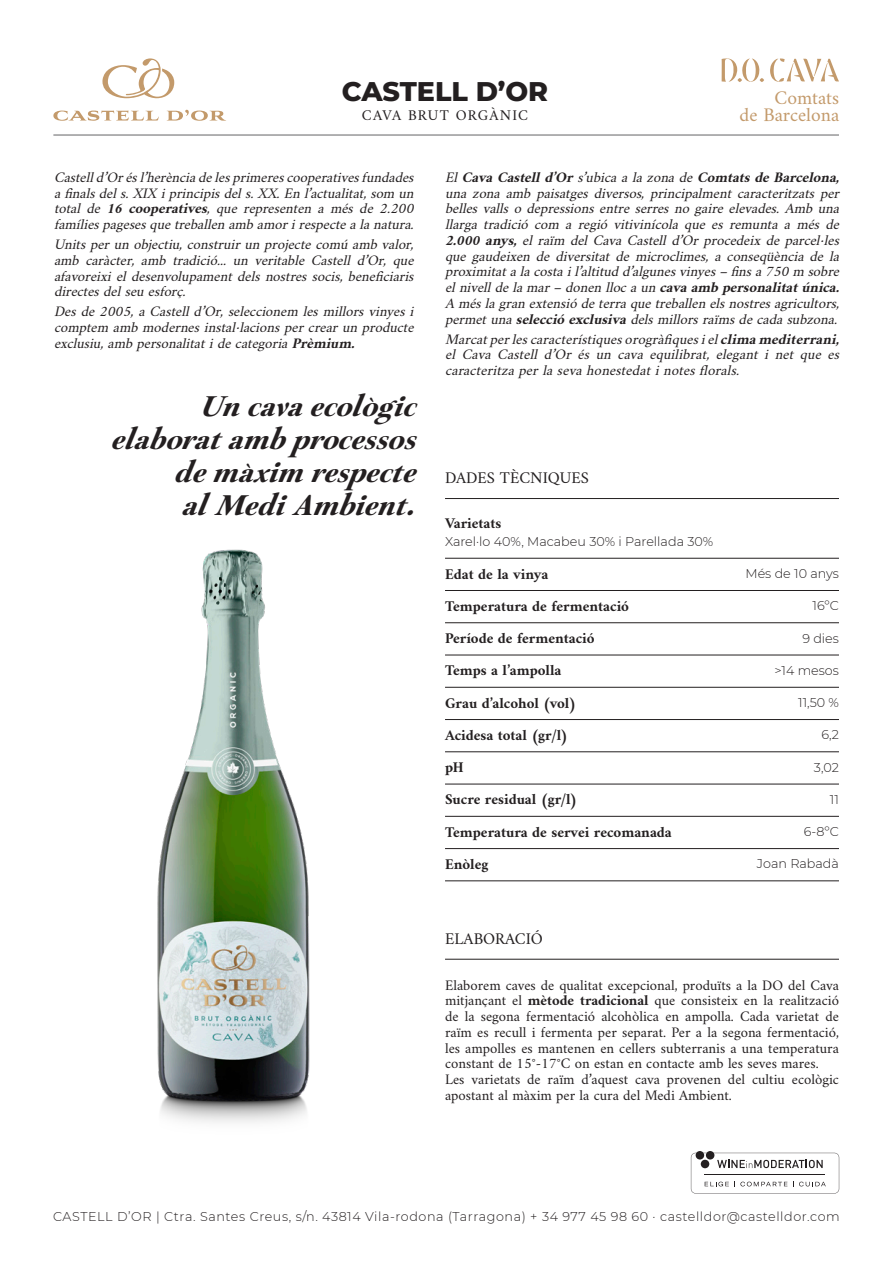
<style>
.page{position:relative;width:893px;height:1263px;background:#fff}
.page>*{position:absolute;margin:0;border:0;box-sizing:border-box;transform-origin:0 0}
.t1{font:italic 700 28.5px/33px "Park Lane";letter-spacing:.02em;color:#231f20;text-align:right}
.t2{font:800 27px "Montserrat";color:#231f20}
.t3{font:19.5px/17px "Amiri";color:#c39a6b;text-align:right}
.t4{font:16.5px "Amiri";color:#231f20}
.t5{font:700 15px/32.2px "Amiri";color:#231f20}
.t6{font:15px "Amiri";letter-spacing:.075em;color:#231f20}
.t7{font:italic 14.7px/15.8px "Amiri";color:#231f20;text-align:justify}
.t8{font:14.7px/15.8px "Amiri";color:#231f20}
.t9{font:300 12.75px "Montserrat";letter-spacing:.045em;color:#231f20}
.t10{font:300 12.75px "Montserrat";color:#231f20}
.t11{font:300 12.75px "Montserrat";letter-spacing:.025em;color:#231f20}
.s1{font-weight:700}
</style>
<div class="page">
<svg style="left:102px;top:58px;width:72px;height:40px"></svg>
<svg style="left:53px;top:110px;width:173px;height:11px"></svg>
<hr style="left:445px;top:959px;width:394px;height:1px;background:#231f20">
<hr style="left:53px;top:135px;width:786px;height:1px;background:#636366">
<img style="left:157px;top:549px;width:153px;height:574px">
<hr style="left:445px;top:558px;width:394px;height:1px;background:#231f20">
<hr style="left:445px;top:655px;width:394px;height:1px;background:#231f20">
<hr style="left:445px;top:751px;width:394px;height:1px;background:#231f20">
<hr style="left:445px;top:848px;width:394px;height:1px;background:#231f20">
<hr style="left:445px;top:590px;width:394px;height:1px;background:#231f20">
<hr style="left:445px;top:687px;width:394px;height:1px;background:#231f20">
<hr style="left:445px;top:784px;width:394px;height:1px;background:#231f20">
<hr style="left:445px;top:880px;width:394px;height:1px;background:#231f20">
<hr style="left:445px;top:622px;width:394px;height:1px;background:#231f20">
<hr style="left:445px;top:719px;width:394px;height:1px;background:#231f20">
<hr style="left:445px;top:816px;width:394px;height:1px;background:#231f20">
<hr style="left:445px;top:498px;width:394px;height:1px;background:#231f20">
<svg style="left:770px;top:58px;width:69px;height:24px"></svg>
<svg style="left:722px;top:58px;width:42px;height:24px"></svg>
<svg style="left:691px;top:1153px;width:148px;height:40px"></svg>
<h2 class="t2" style="left:342px;top:74px;width:208px">CASTELL D’OR</h2>
<p class="t6" style="left:362px;top:106px;width:168px">CAVA BRUT ORGÀNIC</p>
<h3 class="t3" style="left:740px;top:89px;width:101px">Comtats<br>de Barcelona</h3>
<p class="t7" style="left:54px;top:169px;width:370px">Castelld’Orésl’herènciadelesprimerescooperativesfundades afinalsdels.XIXiprincipisdels.XX.Enl’actualitat,somun totalde<span class="s1">16cooperatives</span>,querepresentenamésde2.200 famíliespagesesquetreballenambamorirespectealanatura.</p>
<p class="t7" style="left:54px;top:236px;width:369px">Unitsperunobjectiu,construirunprojectecomúambvalor, ambcaràcter,ambtradició...unveritableCastelld’Or,que afavoreixieldesenvolupamentdelsnostressocis,beneficiaris directesdelseuesforç.</p>
<p class="t7" style="left:54px;top:303px;width:369px">Desde2005,aCastelld’Or,seleccionemlesmillorsvinyesi comptemambmodernesinstal·lacionspercrearunproducte exclusiu,ambpersonalitatidecategoria<span class="s1">Prèmium.</span></p>
<h1 class="t1" style="left:109px;top:392px;width:313px">Un cava ecològic elaborat amb processos de màxim respecte<br>al Medi Ambient.</h1>
<p class="t7" style="left:445px;top:169px;width:404px">El<span class="s1">CavaCastelld’Or</span>s’ubicaalazonade<span class="s1">ComtatsdeBarcelona, </span>unazonaambpaisatgesdiversos,principalmentcaracteritzatsper bellesvallsodepressionsentreserresnogaireelevades.Ambuna llargatradiciócomaregióvitivinícolaqueesremuntaamésde <span class="s1">2.000anys,</span>elraïmdelCavaCastelld’Orprocedeixdeparcel·les quegaudeixendediversitatdemicroclimes,aconseqüènciadela proximitatalacostail’altitudd’algunesvinyes–finsa750msobre elnivelldelamar–donenllocaun<span class="s1">cavaambpersonalitatúnica.<br></span>Améslagranextensiódeterraquetreballenelsnostresagricultors, permetuna<span class="s1">seleccióexclusiva</span>delsmillorsraïmsdecadasubzona.</p>
<p class="t7" style="left:445px;top:331px;width:404px">Marcatperlescaracterístiquesorogràfiquesiel<span class="s1">climamediterrani, </span>elCavaCastelld’Orésuncavaequilibrat,elegantinetquees caracteritzaperlasevahonestedatinotesflorals.</p>
<p class="t4" style="left:445px;top:468px;width:145px">DADES TÈCNIQUES</p>
<p class="t5" style="left:445px;top:506px;width:58px">Varietats</p>
<p class="t10" style="left:445px;top:533px;width:270px">Xarel·lo 40%, Macabeu 30% i Parellada 30%</p>
<p class="t5" style="left:445px;top:557px;width:228px">Edat de la vinya<br>Temperatura de fermentació<br>Període de fermentació<br>Temps a l’ampolla<br>Grau d’alcohol (vol)<br>Acidesa total (gr/l)<br>pH<br>Sucre residual (gr/l)<br>Temperatura de servei recomanada<br>Enòleg</p>
<p class="t10" style="left:745px;top:565px;width:95px">Més de 10 anys</p>
<p class="t11" style="left:813px;top:597px;width:28px">16ºC</p>
<p class="t11" style="left:802px;top:629px;width:38px">9 dies</p>
<p class="t11" style="left:774px;top:662px;width:66px">&gt;14 mesos</p>
<p class="t11" style="left:798px;top:694px;width:42px">11,50 %</p>
<p class="t11" style="left:821px;top:726px;width:19px">6,2</p>
<p class="t11" style="left:814px;top:758px;width:27px">3,02</p>
<p class="t11" style="left:830px;top:791px;width:11px">11</p>
<p class="t11" style="left:804px;top:823px;width:37px">6-8ºC</p>
<p class="t10" style="left:757px;top:855px;width:84px">Joan Rabadà</p>
<p class="t4" style="left:445px;top:928px;width:99px">ELABORACIÓ</p>
<p class="t8" style="left:445px;top:977px;width:395px">Elaborem caves de qualitat excepcional, produïts a la DO del Cava mitjançant el <span class="s1">mètode tradicional</span> que consisteix en la realització de la segona fermentació alcohòlica en ampolla. Cada varietat de raïm es recull i fermenta per separat. Per a la segona fermentació, les ampolles es mantenen en cellers subterranis a una temperatura constant de 15°-17°C on estan en contacte amb les seves mares.<br>Les varietats de raïm d’aquest cava provenen del cultiu ecològic apostant al màxim per la cura del Medi Ambient.</p>
<p class="t9" style="left:53px;top:1208px;width:788px">CASTELL D’OR | Ctra. Santes Creus, s/n. 43814 Vila-rodona (Tarragona) + 34 977 45 98 60 · castelldor@castelldor.com</p>
</div>
